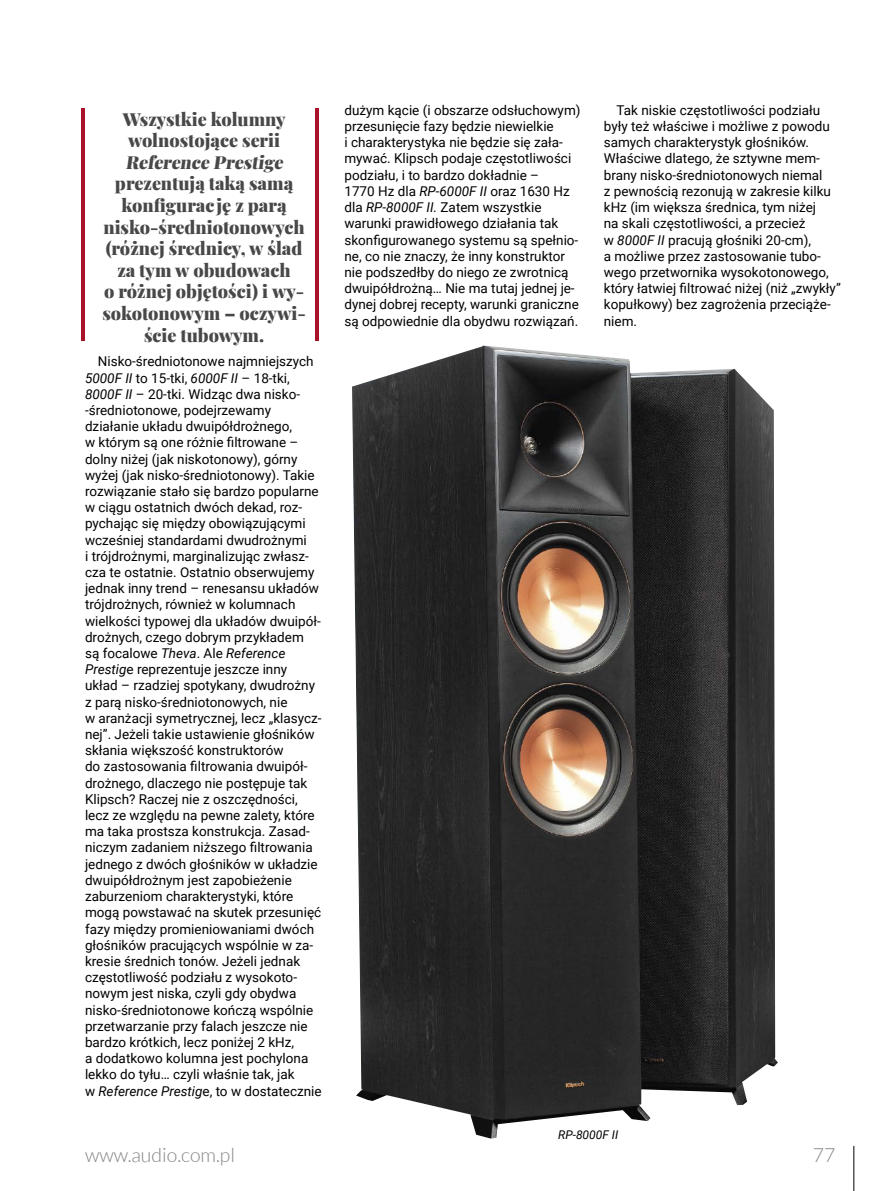
<style>
.page{position:relative;width:893px;height:1191px;background:#fff}
.page>*{position:absolute;margin:0;border:0;box-sizing:border-box;transform-origin:0 0}
.t1{font:300 19.5px "Lato";color:#858585}
.t2{font:900 18px/21.6px "Playfair Display";color:#484848;text-align:center}
.t3{font:13.5px/16.2px "Roboto";color:#000}
.t4{font:italic 12px "Roboto";color:#000}
.s1{font-style:italic}
</style>
<div class="page">
<hr style="left:854px;top:1145px;width:1px;height:46px;background:#000">
<hr style="left:81px;top:108px;width:4px;height:232px;background:#a9132a">
<hr style="left:316px;top:108px;width:3px;height:232px;background:#a9132a">
<img style="left:352px;top:345px;width:426px;height:793px">
<h2 class="t2" style="left:102px;top:106px;width:205px">Wszystkie kolumny wolnostojące serii<br>Reference Prestige prezentują taką samą konfigurację z parą nisko-średniotonowych (różnej średnicy, w ślad za tym w obudowach<br>o różnej objętości) i wy&shy;sokotonowym – oczywi&shy;ście tubowym.</h2>
<p class="t3" style="left:85px;top:353px;width:238px;text-indent:13px">Nisko-średniotonowe najmniejszych <span class="s1">5000F II</span> to 15-tki, <span class="s1">6000F II</span> – 18-tki, <span class="s1">8000F II</span> – 20-tki. Widząc dwa nisko--średniotonowe, podejrzewamy działanie układu dwuipółdrożnego,<br>w którym są one różnie filtrowane – dolny niżej (jak niskotonowy), górny wyżej (jak nisko-średniotonowy). Takie rozwiązanie stało się bardzo popularne w ciągu ostatnich dwóch dekad, roz&shy;pychając się między obowiązującymi wcześniej standardami dwudrożnymi<br>i trójdrożnymi, marginalizując zwłasz&shy;cza te ostatnie. Ostatnio obserwujemy jednak inny trend – renesansu układów trójdrożnych, również w kolumnach wielkości typowej dla układów dwuipół&shy;drożnych, czego dobrym przykładem<br>są focalowe <span class="s1">Theva</span>. Ale <span class="s1">Reference Prestig</span>e reprezentuje jeszcze inny układ – rzadziej spotykany, dwudrożny z parą nisko-średniotonowych, nie<br>w aranżacji symetrycznej, lecz „klasycz&shy;nej”. Jeżeli takie ustawienie głośników skłania większość konstruktorów<br>do zastosowania filtrowania dwuipół&shy;drożnego, dlaczego nie postępuje tak Klipsch? Raczej nie z oszczędności, lecz ze względu na pewne zalety, które ma taka prostsza konstrukcja. Zasad&shy;niczym zadaniem niższego filtrowania jednego z dwóch głośników w układzie dwuipółdrożnym jest zapobieżenie zaburzeniom charakterystyki, które mogą powstawać na skutek przesunięć fazy między promieniowaniami dwóch głośników pracujących wspólnie w za&shy;kresie średnich tonów. Jeżeli jednak częstotliwość podziału z wysokoto&shy;nowym jest niska, czyli gdy obydwa nisko-średniotonowe kończą wspólnie przetwarzanie przy falach jeszcze nie bardzo krótkich, lecz poniżej 2 kHz,<br>a dodatkowo kolumna jest pochylona lekko do tyłu… czyli właśnie tak, jak<br>w <span class="s1">Reference Prestig</span>e, to w dostatecznie</p>
<p class="t3" style="left:344px;top:101px;width:238px">dużym kącie (i obszarze odsłuchowym) przesunięcie fazy będzie niewielkie<br>i charakterystyka nie będzie się zała&shy;mywać. Klipsch podaje częstotliwości podziału, i to bardzo dokładnie –<br>1770 Hz dla <span class="s1">RP-6000F II</span> oraz 1630 Hz dla <span class="s1">RP-8000F II.</span> Zatem wszystkie warunki prawidłowego działania tak skonfigurowanego systemu są spełnio&shy;ne, co nie znaczy, że inny konstruktor nie podszedłby do niego ze zwrotnicą dwuipółdrożną… Nie ma tutaj jednej je&shy;dynej dobrej recepty, warunki graniczne są odpowiednie dla obydwu rozwiązań.</p>
<p class="t3" style="left:604px;top:101px;width:239px;text-indent:13px">Tak niskie częstotliwości podziału były też właściwe i możliwe z powodu samych charakterystyk głośników.<br>Właściwe dlatego, że sztywne mem&shy;brany nisko-średniotonowych niemal<br>z pewnością rezonują w zakresie kilku kHz (im większa średnica, tym niżej<br>na skali częstotliwości, a przecież<br>w <span class="s1">8000F II</span> pracują głośniki 20-cm),<br>a możliwe przez zastosowanie tubo&shy;wego przetwornika wysokotonowego, który łatwiej filtrować niżej (niż „zwykły” kopułkowy) bez zagrożenia przeciąże&shy;niem.</p>
<p class="t4" style="left:558px;top:1126px;width:62px">RP-8000F II</p>
<h1 class="t1" style="left:85px;top:1144px;width:151px">www.audio.com.pl</h1>
<h1 class="t1" style="left:813px;top:1144px;width:24px">77</h1>
</div>
